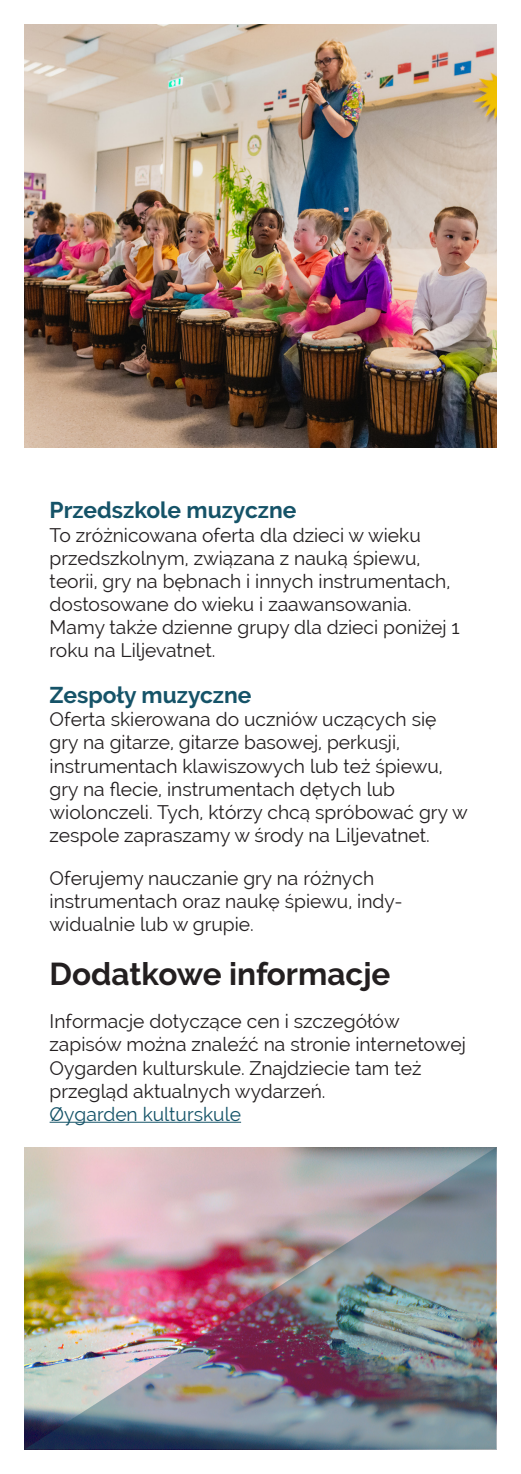
<style>
.page{position:relative;width:521px;height:1474px;background:#fff}
.page>*{position:absolute;margin:0;border:0;box-sizing:border-box;transform-origin:0 0}
.t1{font:700 31.5px "Raleway";color:#231f20}
.t2{font:700 22.75px "Raleway";color:#155368}
.t3{font:19.25px/23.1px "Raleway";color:#231f20}
.t4{font:19.25px "Raleway";color:#155368}
</style>
<div class="page">
<hr style="left:50px;top:1121px;width:191px;height:1px;background:#155368">
<img style="left:25px;top:25px;width:471px;height:422px">
<img style="left:25px;top:1147px;width:471px;height:302px">
<p class="t2" style="left:50px;top:497px;width:248px">Przedszkole muzyczne</p>
<p class="t3" style="left:50px;top:523px;width:402px">To zróżnicowana oferta dla dzieci w wieku przedszkolnym, związana z nauką śpiewu, teorii, gry na bębnach i innych instrumentach, dostosowane do wieku i zaawansowania.</p>
<p class="t3" style="left:50px;top:615px;width:412px">Mamy także dzienne grupy dla dzieci poniżej 1 roku na Liljevatnet.</p>
<p class="t2" style="left:50px;top:682px;width:203px">Zespoły muzyczne</p>
<p class="t3" style="left:50px;top:708px;width:420px">Oferta skierowana do uczniów uczących się gry na gitarze, gitarze basowej, perkusji, instrumentach klawiszowych lub też śpiewu, gry na flecie, instrumentach dętych lub wiolonczeli. Tych, którzy chcą spróbować gry w zespole zapraszamy w środy na Liljevatnet.</p>
<p class="t3" style="left:50px;top:866px;width:354px">Oferujemy nauczanie gry na różnych instrumentach oraz naukę śpiewu, indy&shy;widualnie lub w grupie.</p>
<p class="t1" style="left:50px;top:956px;width:342px">Dodatkowe informacje</p>
<p class="t3" style="left:50px;top:1010px;width:418px">Informacje dotyczące cen i szczegółów zapisów można znaleźć na stronie internetowej Oygarden kulturskule. Znajdziecie tam też przegląd aktualnych wydarzeń.</p>
<p class="t4" style="left:50px;top:1102px;width:193px">Øygarden kulturskule</p>
</div>
